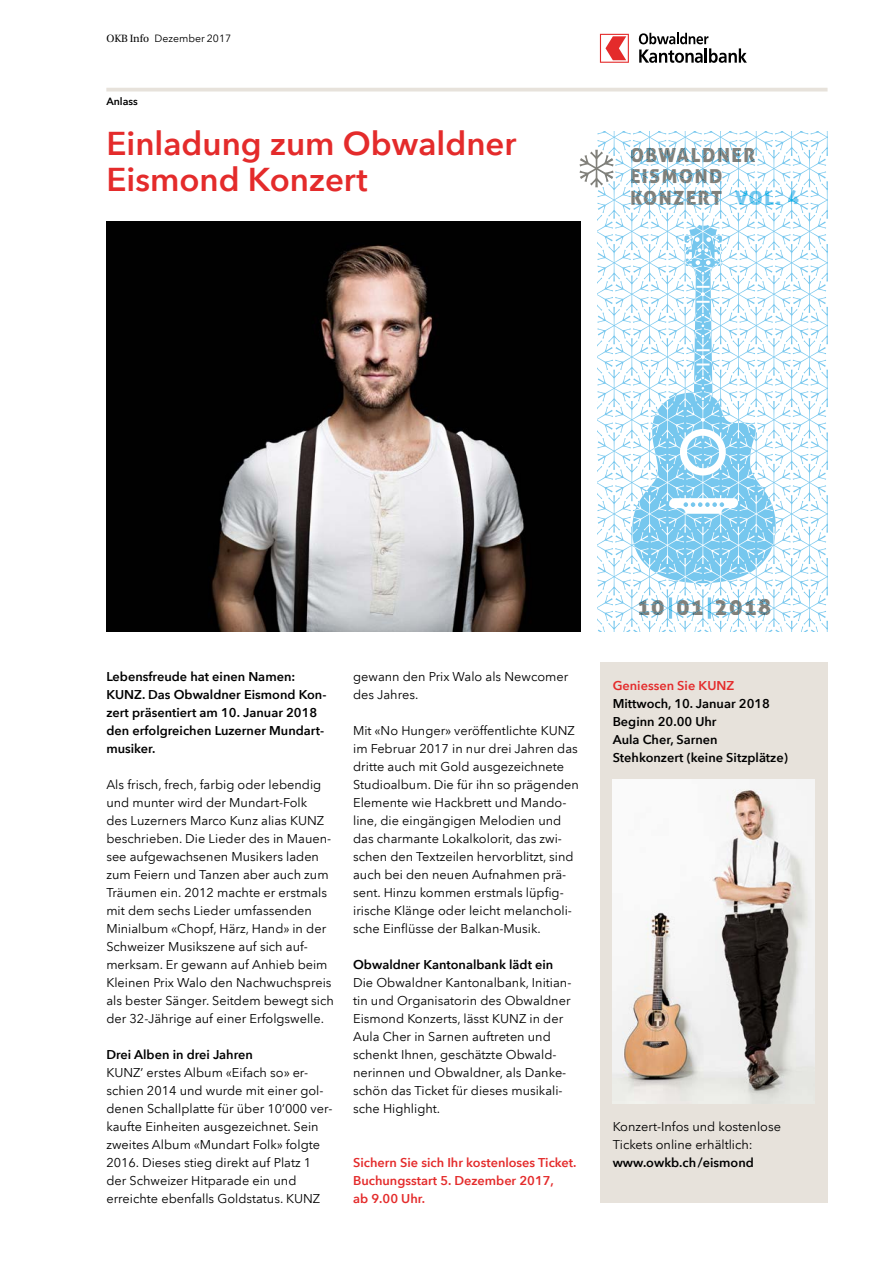
<style>
.page{position:relative;width:885px;height:1263px;background:#fff}
.page>*{position:absolute;margin:0;border:0;box-sizing:border-box;transform-origin:0 0}
.Titel_22_24{font:600 33px/36px "Avenir Next LT Com";color:#e42b2b}
.t1{font:22.65px "Aller Display";letter-spacing:.08em;color:#81807a}
.t2{font:19.65px/21.1px "Aller Display";letter-spacing:.08em;color:#81807a}
.Grundtext_8_5_12{font:12.75px/18px "Avenir Next LT Com";color:#000}
.Lead{font:12.75px/18px "Avenir Next LT Com";color:#000}
.Grundtext_8_5_12-2{font:600 12.75px "Avenir Next LT Com";color:#000}
.Lead-2{font:600 12.75px/18px "Avenir Next LT Com";color:#000}
.Grundtext_8_5_12-3{font:600 12.75px/18px "Avenir Next LT Com";color:#e42b2b}
.t3{font:10.5px "Avenir Next LT Com";color:#000}
.Spitzmarke{font:600 10.5px "Avenir Next LT Com";color:#000}
.s1{font-family:"Utopia"}
.s2{color:#76c7ee}
.s3{font-weight:600}
</style>
<div class="page">
<svg style="left:579px;top:132px;width:248px;height:500px"></svg>
<img style="left:106px;top:222px;width:474px;height:409px">
<svg style="left:600px;top:34px;width:28px;height:29px"></svg>
<svg style="left:638px;top:33px;width:108px;height:30px"></svg>
<hr style="left:106px;top:88px;width:721px;height:3px;background:#e7e2db">
<div style="left:600px;top:663px;width:227px;height:540px;background:#e7e2db"></div>
<img style="left:612px;top:780px;width:202px;height:324px">
<p class="t3" style="left:106px;top:32px;width:126px"><span class="s1">OKB Info</span> Dezember 2017</p>
<p class="Spitzmarke" style="left:106px;top:95px;width:33px">Anlass</p>
<p class="Titel_22_24" style="left:106px;top:125px;width:411px">Einladung zum Obwaldner<br>Eismond Konzert</p>
<h3 class="t2" style="left:630px;top:144px;width:171px">OBWALDNER<br>EISMOND<br>KONZERT <span class="s2">VOL. 4</span></h3>
<p class="Lead-2" style="left:106px;top:667px;width:221px">Lebensfreude hat einen Namen:<br>KUNZ. Das Obwaldner Eismond Kon&shy;zert präsentiert am 10. Januar 2018 den erfolgreichen Luzerner Mundart&shy;musiker.</p>
<p class="Lead" style="left:106px;top:775px;width:229px">Als frisch, frech, farbig oder lebendig und munter wird der Mundart-Folk<br>des Luzerners Marco Kunz alias KUNZ beschrieben. Die Lieder des in Mauen&shy;see aufgewachsenen Musikers laden zum Feiern und Tanzen aber auch zum Träumen ein. 2012 machte er erstmals mit dem sechs Lieder umfassenden Minialbum «Chopf, Härz, Hand» in der Schweizer Musikszene auf sich auf&shy;merksam. Er gewann auf Anhieb beim Kleinen Prix Walo den Nachwuchspreis als bester Sänger. Seitdem bewegt sich der 32-Jährige auf einer Erfolgswelle.</p>
<p class="Grundtext_8_5_12-2" style="left:106px;top:1046px;width:148px">Drei Alben in drei Jahren</p>
<p class="Grundtext_8_5_12" style="left:106px;top:1063px;width:227px">KUNZ’ erstes Album «Eifach so» er&shy;schien 2014 und wurde mit einer gol&shy;denen Schallplatte für über 10’000 ver&shy;kaufte Einheiten ausgezeichnet. Sein zweites Album «Mundart Folk» folgte 2016. Dieses stieg direkt auf Platz 1 der Schweizer Hitparade ein und erreichte ebenfalls Goldstatus. KUNZ</p>
<p class="Grundtext_8_5_12" style="left:353px;top:667px;width:217px">gewann den Prix Walo als Newcomer des Jahres.</p>
<p class="Grundtext_8_5_12" style="left:353px;top:721px;width:227px">Mit «No Hunger» veröffentlichte KUNZ im Februar 2017 in nur drei Jahren das dritte auch mit Gold ausgezeichnete Studioalbum. Die für ihn so prägenden Elemente wie Hackbrett und Mando&shy;line, die eingängigen Melodien und das charmante Lokalkolorit, das zwi&shy;schen den Textzeilen hervorblitzt, sind auch bei den neuen Aufnahmen prä&shy;sent. Hinzu kommen erstmals lüpfig&shy;irische Klänge oder leicht melancholi&shy;sche Einflüsse der Balkan-Musik.</p>
<p class="Grundtext_8_5_12-2" style="left:353px;top:956px;width:202px">Obwaldner Kantonalbank lädt ein</p>
<p class="Grundtext_8_5_12" style="left:353px;top:973px;width:220px">Die Obwaldner Kantonalbank, Initian&shy;tin und Organisatorin des Obwaldner Eismond Konzerts, lässt KUNZ in der Aula Cher in Sarnen auftreten und schenkt Ihnen, geschätzte Obwald&shy;nerinnen und Obwaldner, als Danke&shy;schön das Ticket für dieses musikali&shy;sche Highlight.</p>
<p class="Grundtext_8_5_12-3" style="left:353px;top:1153px;width:225px">Sichern Sie sich Ihr kostenloses Ticket.<br>Buchungsstart 5. Dezember 2017,<br>ab 9.00 Uhr.</p>
<h2 class="t1" style="left:637px;top:592px;width:135px">10<span class="s2">|</span>01<span class="s2">|</span>2018</h2>
<p class="Grundtext_8_5_12-3" style="left:612px;top:676px;width:123px">Geniessen Sie KUNZ</p>
<p class="Grundtext_8_5_12-2" style="left:612px;top:695px;width:159px">Mittwoch, 10. Januar 2018</p>
<p class="Grundtext_8_5_12-2" style="left:612px;top:713px;width:105px">Beginn 20.00 Uhr</p>
<p class="Grundtext_8_5_12-2" style="left:612px;top:731px;width:106px">Aula Cher, Sarnen</p>
<p class="Grundtext_8_5_12-2" style="left:612px;top:749px;width:177px">Stehkonzert (keine Sitzplätze)</p>
<p class="Grundtext_8_5_12" style="left:612px;top:1117px;width:170px">Konzert-Infos und kostenlose<br>Tickets online erhältlich: <span class="s3">www.owkb.ch/eismond</span></p>
</div>
